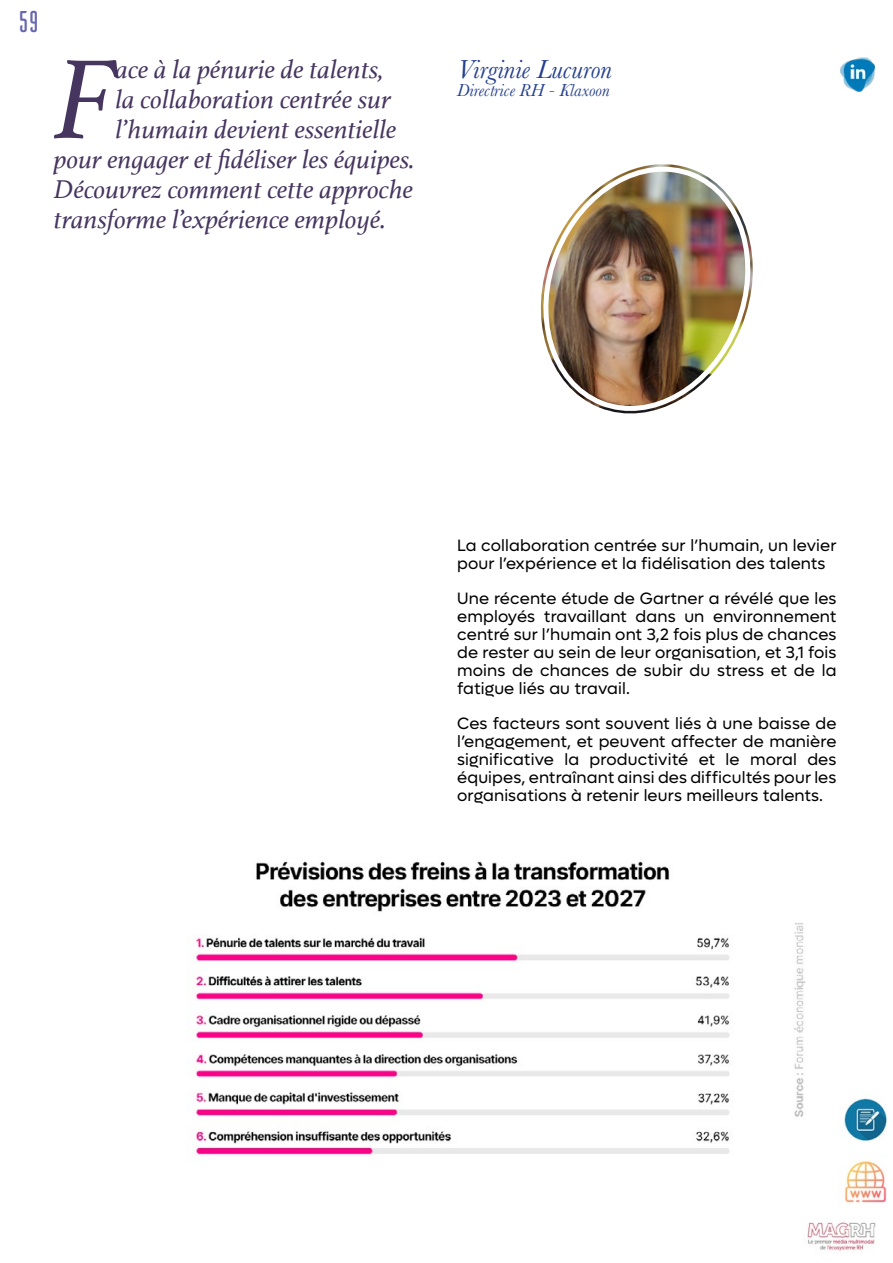
<style>
.page{position:relative;width:893px;height:1263px;background:#fff}
.page>*{position:absolute;margin:0;border:0;box-sizing:border-box;transform-origin:0 0}
.t1{font:italic 118.5px "Athelas";color:#46355f}
.t2{font:30px "Ailerons";color:#6668ac}
.t3{font:italic 27px "Athelas";color:#46355f}
.t4{font:italic 27px "Baskerville";color:#25408f}
.t5{font:italic 18px "Baskerville";color:#25408f}
.t6{font:16.5px/18px "Lufga";letter-spacing:.01em;color:#000;text-align:justify}
</style>
<div class="page">
<img style="left:807px;top:1222px;width:69px;height:29px">
<img style="left:844px;top:1098px;width:43px;height:43px">
<img style="left:844px;top:1161px;width:43px;height:42px">
<img style="left:840px;top:57px;width:36px;height:35px">
<img style="left:540px;top:164px;width:213px;height:250px">
<img style="left:195px;top:861px;width:611px;height:295px">
<h2 class="t2" style="left:14px;top:7px;width:30px">59</h2>
<h3 class="t3" style="left:116px;top:48px;width:270px">ace à la pénurie de talents,</h3>
<h3 class="t3" style="left:116px;top:78px;width:277px">la collaboration centrée sur</h3>
<h3 class="t3" style="left:116px;top:108px;width:282px">l’humain devient essentielle</h3>
<h3 class="t3" style="left:54px;top:138px;width:362px">pour engager et fidéliser les équipes.</h3>
<h3 class="t3" style="left:54px;top:168px;width:361px">Découvrez comment cette approche</h3>
<h3 class="t3" style="left:54px;top:198px;width:334px">transforme l’expérience employé.</h3>
<h1 class="t1" style="left:53px;top:6px;width:64px">F</h1>
<h3 class="t4" style="left:457px;top:51px;width:156px">Virginie Lucuron</h3>
<p class="t5" style="left:457px;top:78px;width:154px">Directrice RH - Klaxoon</p>
<p class="t6" style="left:457px;top:536px;width:381px">La collaboration centrée sur l’humain, un levier pour l’expérience et la fidélisation des talents</p>
<p class="t6" style="left:457px;top:589px;width:381px">Une récente étude de Gartner a révélé que les employés travaillant dans un environnement centré sur l’humain ont 3,2 fois plus de chances de rester au sein de leur organisation, et 3,1 fois moins de chances de subir du stress et de la fatigue liés au travail.</p>
<p class="t6" style="left:457px;top:714px;width:381px">Ces facteurs sont souvent liés à une baisse de l’engagement, et peuvent affecter de manière significative la productivité et le moral des équipes, entraînant ainsi des difficultés pour les organisations à retenir leurs meilleurs talents.</p>
</div>
